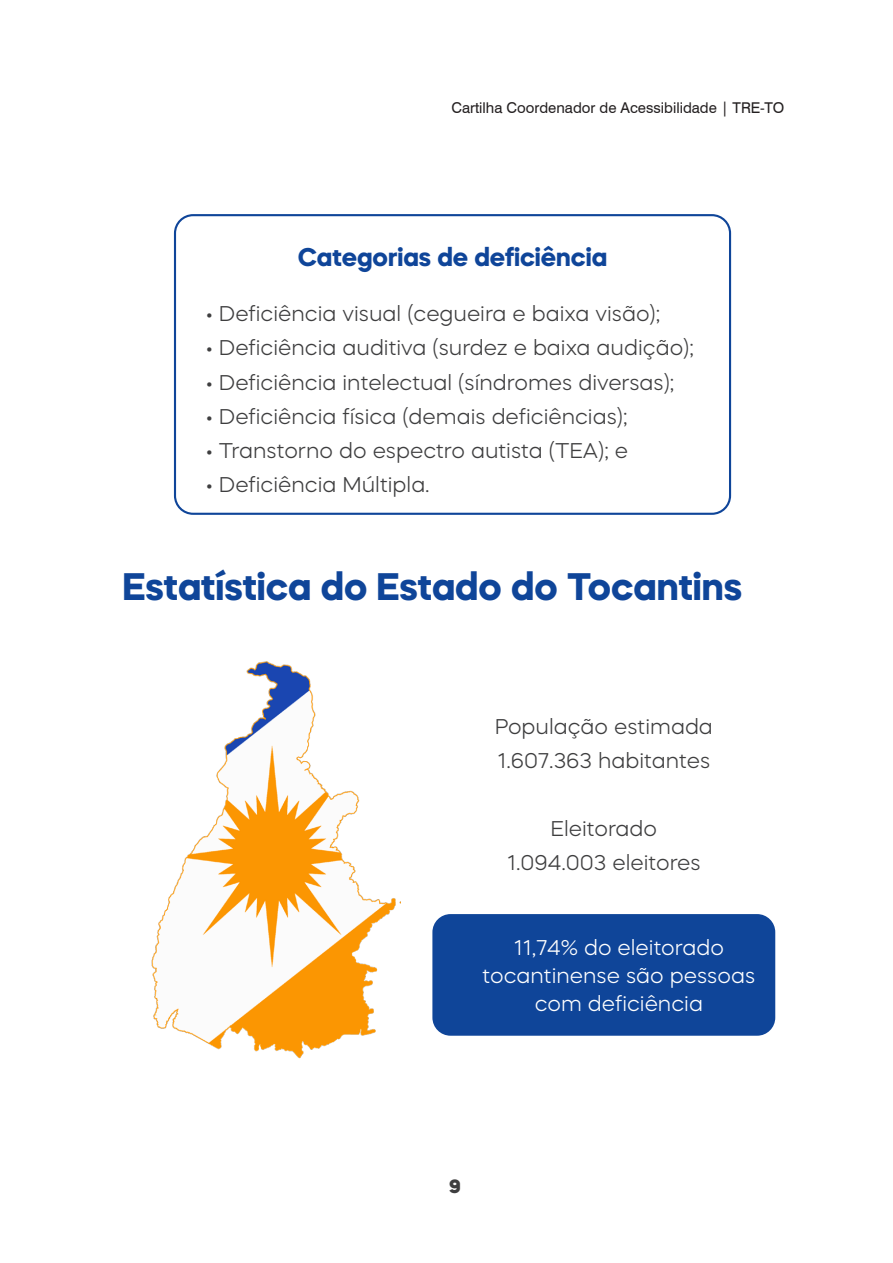
<style>
.page{position:relative;width:893px;height:1263px;background:#fff}
.page>*{position:absolute;margin:0;border:0;box-sizing:border-box;transform-origin:0 0}
.t1{font:700 38.25px "Mazzard H";color:#0f4599}
.t2{font:700 25.5px "Mazzard H";color:#0f4599}
.t3{font:300 21.3px/34px "Mazzard H";color:#3e3e3f}
.t4{font:300 21.3px/27.6px "Mazzard H";color:#fff;text-align:center}
.t5{font:800 19.2px "Mazzard H";color:#3e3e3f}
.t6{font:14.85px "Swiss 721 BT";color:#231f20}
</style>
<div class="page">
<div style="left:174px;top:214px;width:557px;height:301px;border:2px solid #0f4599;border-radius:18px"></div>
<div style="left:432px;top:914px;width:343px;height:122px;background:#0f4599;border-radius:18px"></div>
<img style="left:151px;top:661px;width:250px;height:398px">
<p class="t6" style="left:451px;top:98px;width:334px">Cartilha Coordenador de Acessibilidade | TRE-TO</p>
<p class="t2" style="left:298px;top:240px;width:311px">Categorias de deficiência</p>
<p class="t3" style="left:206px;top:297px;width:456px">• Deficiência visual (cegueira e baixa visão);</p>
<p class="t3" style="left:206px;top:331px;width:489px">• Deficiência auditiva (surdez e baixa audição);</p>
<p class="t3" style="left:206px;top:365px;width:470px">• Deficiência intelectual (síndromes diversas);</p>
<p class="t3" style="left:206px;top:399px;width:423px">• Deficiência física (demais deficiências);</p>
<p class="t3" style="left:206px;top:433px;width:423px">• Transtorno do espectro autista (TEA); e</p>
<p class="t3" style="left:206px;top:467px;width:225px">• Deficiência Múltipla.</p>
<p class="t1" style="left:123px;top:561px;width:621px">Estatística do Estado do Tocantins</p>
<p class="t3" style="left:495px;top:709px;width:220px">População estimada<br>1.607.363 habitantes</p>
<p class="t3" style="left:507px;top:811px;width:195px;text-align:center">Eleitorado<br>1.094.003 eleitores</p>
<p class="t4" style="left:482px;top:934px;width:274px">11,74% do eleitorado tocantinense são pessoas com deficiência</p>
<p class="t5" style="left:449px;top:1173px;width:13px">9</p>
</div>
